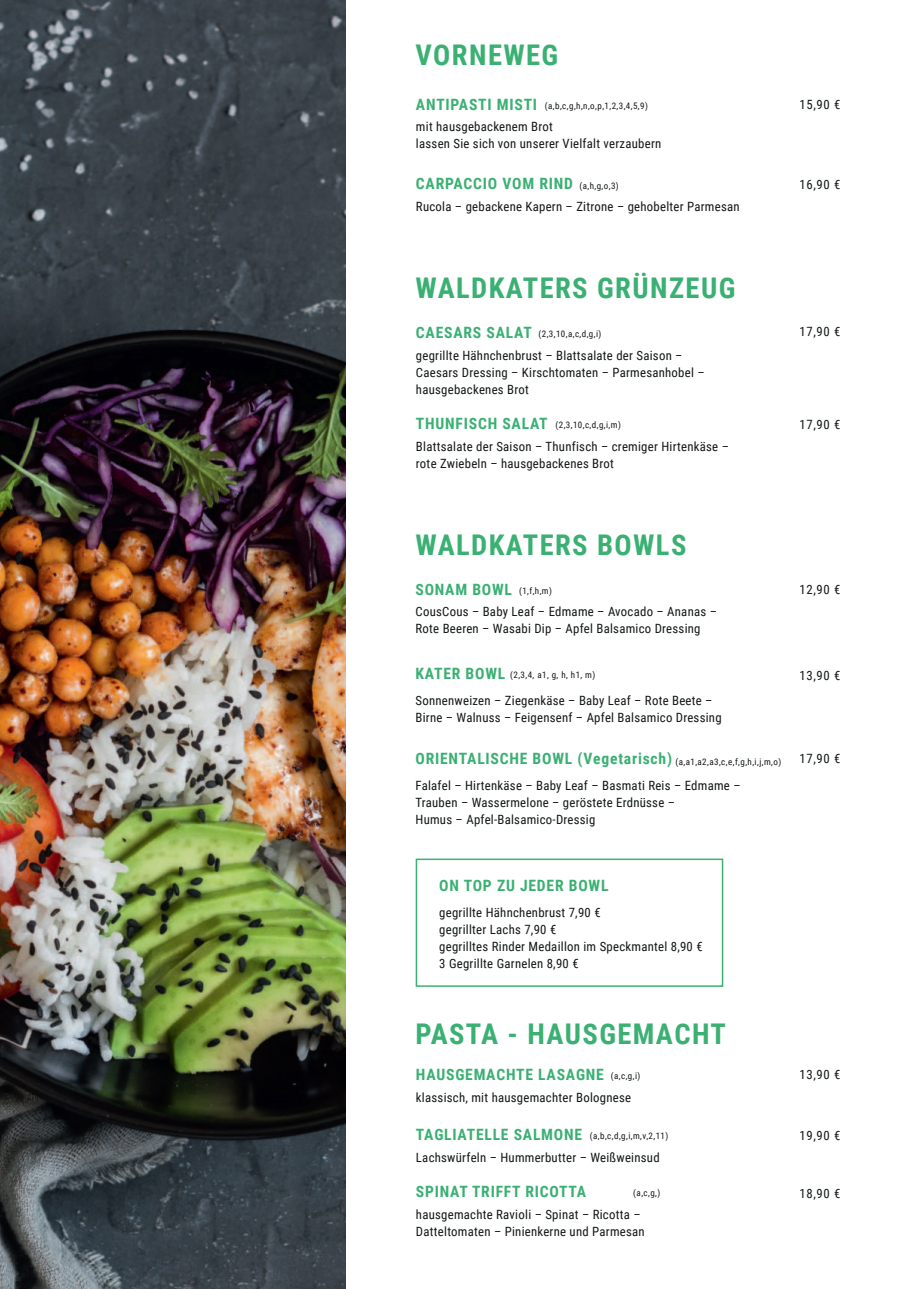
<style>
.page{position:relative;width:919px;height:1289px;background:#fff}
.page>*{position:absolute;margin:0;border:0;box-sizing:border-box;transform-origin:0 0}
.t1{font:700 28.5px "Roboto Condensed";letter-spacing:.05em;color:#3bb073}
.t2{font:700 15.6px "Roboto Condensed";letter-spacing:.05em;color:#3bb073}
.t3{font:12.75px/17px "Roboto Condensed";letter-spacing:.02em;color:#121617}
.t4{font:9px "Roboto Condensed";letter-spacing:.05em;color:#121617}
</style>
<div class="page">
<img style="left:0;top:0;width:345px;height:1288px">
<div style="left:415px;top:858px;width:308px;height:128px;border:2px solid #3bb073"></div>
<h1 class="t1" style="left:415px;top:42px;width:144px">VORNEWEG</h1>
<p class="t2" style="left:416px;top:97px;width:123px">ANTIPASTI MISTI</p>
<p class="t3" style="left:416px;top:119px;width:247px">mit hausgebackenem Brot<br>lassen Sie sich von unserer Vielfalt verzaubern</p>
<p class="t2" style="left:416px;top:177px;width:158px">CARPACCIO VOM RIND</p>
<p class="t3" style="left:416px;top:199px;width:325px">Rucola – gebackene Kapern – Zitrone – gehobelter Parmesan</p>
<p class="t4" style="left:545px;top:102px;width:104px">(a,b,c,g,h,n,o,p,1,2,3,4,5,9)</p>
<p class="t4" style="left:579px;top:182px;width:41px">(a,h,g,o,3)</p>
<h1 class="t1" style="left:415px;top:275px;width:321px">WALDKATERS GRÜNZEUG</h1>
<p class="t3" style="left:799px;top:97px;width:42px">15,90 €</p>
<p class="t3" style="left:799px;top:177px;width:42px">16,90 €</p>
<p class="t4" style="left:538px;top:330px;width:64px">(2,3,10,a,c,d,g,i)</p>
<p class="t3" style="left:799px;top:324px;width:42px">17,90 €</p>
<p class="t2" style="left:416px;top:326px;width:117px">CAESARS SALAT</p>
<p class="t3" style="left:416px;top:347px;width:290px">gegrillte Hähnchenbrust – Blattsalate der Saison –<br>Caesars Dressing – Kirschtomaten – Parmesanhobel – hausgebackenes Brot</p>
<p class="t2" style="left:416px;top:417px;width:133px">THUNFISCH SALAT</p>
<p class="t3" style="left:416px;top:438px;width:314px">Blattsalate der Saison – Thunfisch – cremiger Hirtenkäse – rote Zwiebeln – hausgebackenes Brot</p>
<p class="t4" style="left:555px;top:420px;width:67px">(2,3,10,c,d,g,i,m)</p>
<p class="t3" style="left:799px;top:416px;width:42px">17,90 €</p>
<h1 class="t1" style="left:415px;top:533px;width:272px">WALDKATERS BOWLS</h1>
<p class="t4" style="left:519px;top:586px;width:34px">(1,f,h,m)</p>
<p class="t2" style="left:415px;top:582px;width:98px">SONAM BOWL</p>
<p class="t3" style="left:415px;top:604px;width:303px">CousCous – Baby Leaf – Edmame – Avocado – Ananas –<br>Rote Beeren – Wasabi Dip – Apfel Balsamico Dressing</p>
<p class="t2" style="left:415px;top:666px;width:91px">KATER BOWL</p>
<p class="t3" style="left:415px;top:692px;width:307px">Sonnenweizen – Ziegenkäse – Baby Leaf – Rote Beete –<br>Birne – Walnuss – Feigensenf – Apfel Balsamico Dressing</p>
<p class="t2" style="left:415px;top:752px;width:258px">ORIENTALISCHE BOWL (Vegetarisch)</p>
<p class="t3" style="left:415px;top:777px;width:326px">Falafel – Hirtenkäse – Baby Leaf – Basmati Reis – Edmame –<br>Trauben – Wassermelone – geröstete Erdnüsse –<br>Humus – Apfel-Balsamico-Dressig</p>
<p class="t4" style="left:510px;top:670px;width:87px">(2,3,4, a1, g, h, h1, m)</p>
<p class="t4" style="left:675px;top:757px;width:107px">(a,a1,a2,a3,c,e,f,g,h,i,j,m,o)</p>
<p class="t3" style="left:799px;top:581px;width:42px">12,90 €</p>
<p class="t3" style="left:799px;top:668px;width:42px">13,90 €</p>
<p class="t3" style="left:799px;top:750px;width:42px">17,90 €</p>
<p class="t2" style="left:439px;top:879px;width:171px">ON TOP ZU JEDER BOWL</p>
<p class="t3" style="left:439px;top:904px;width:265px">gegrillte Hähnchenbrust 7,90 €<br>gegrillter Lachs 7,90 €<br>gegrilltes Rinder Medaillon im Speckmantel 8,90 € 3 Gegrillte Garnelen 8,90 €</p>
<h1 class="t1" style="left:415px;top:1021px;width:312px">PASTA - HAUSGEMACHT</h1>
<p class="t2" style="left:416px;top:1068px;width:189px">HAUSGEMACHTE LASAGNE</p>
<p class="t3" style="left:416px;top:1089px;width:217px">klassisch, mit hausgemachter Bolognese</p>
<p class="t2" style="left:416px;top:1127px;width:168px">TAGLIATELLE SALMONE</p>
<p class="t3" style="left:416px;top:1149px;width:245px">Lachswürfeln – Hummerbutter – Weißweinsud</p>
<p class="t2" style="left:416px;top:1184px;width:172px">SPINAT TRIFFT RICOTTA</p>
<p class="t3" style="left:416px;top:1206px;width:230px">hausgemachte Ravioli – Spinat – Ricotta –<br>Datteltomaten – Pinienkerne und Parmesan</p>
<p class="t4" style="left:610px;top:1071px;width:31px">(a,c,g,i)</p>
<p class="t3" style="left:799px;top:1066px;width:42px">13,90 €</p>
<p class="t3" style="left:799px;top:1127px;width:42px">19,90 €</p>
<p class="t4" style="left:590px;top:1131px;width:80px">(a,b,c,d,g,i,m,v,2,11)</p>
<p class="t3" style="left:799px;top:1185px;width:42px">18,90 €</p>
<p class="t4" style="left:633px;top:1188px;width:29px">(a,c,g,)</p>
</div>
